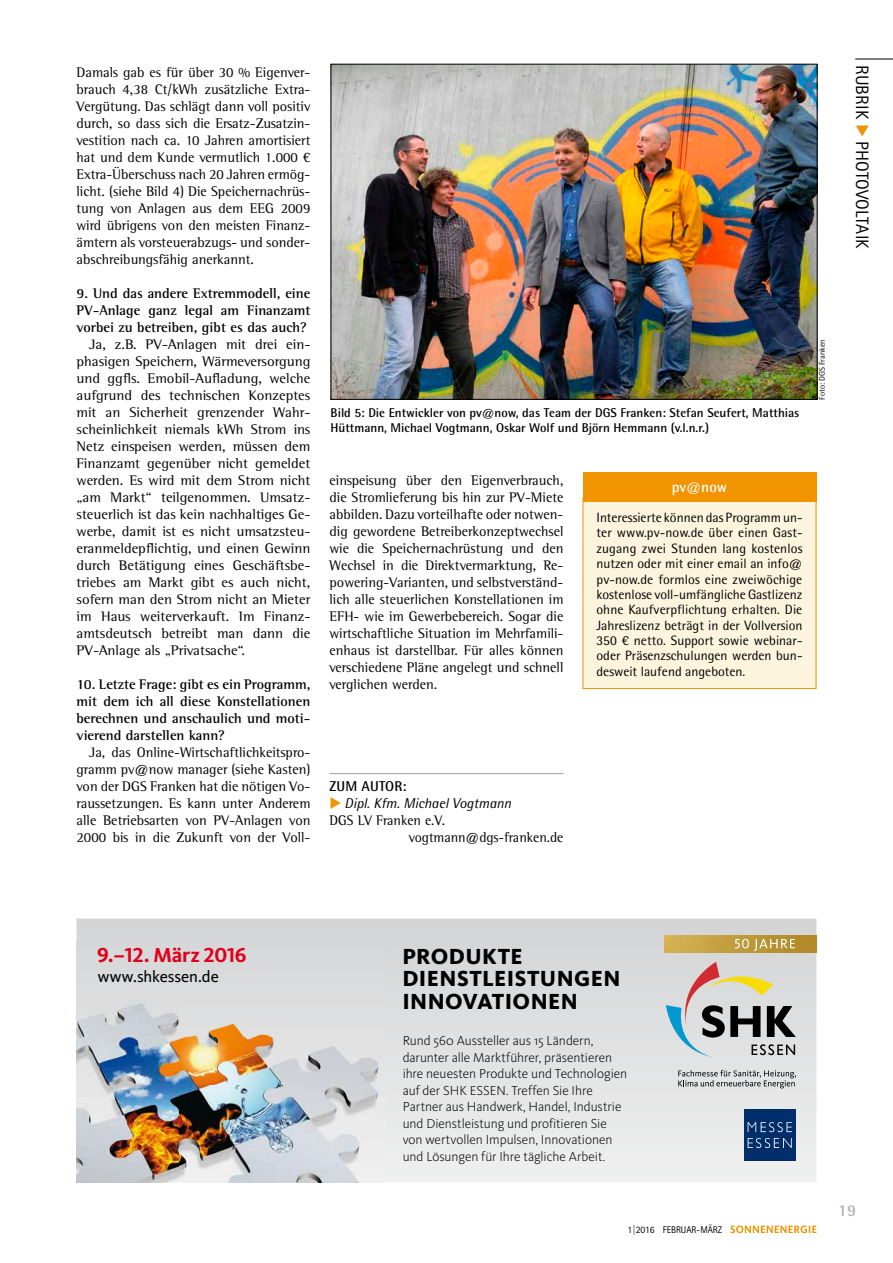
<style>
.page{position:relative;width:893px;height:1263px;background:#fff}
.page>*{position:absolute;margin:0;border:0;box-sizing:border-box;transform-origin:0 0}
.t1{font:800 22.65px/23px "Kievit OT";letter-spacing:.02em;color:#000}
.t2{font:700 21px "Kievit OT";letter-spacing:-.01em;color:#e2001a}
.t3{font:18px "Rotis Sans Serif Std";letter-spacing:.01em;color:#000}
.t4{font:16.5px "Kievit OT";letter-spacing:-.005em;color:#000}
.t5{font:700 16.5px "Rotis Semi Sans Std";color:#b1b3b4}
.t6{font:700 15px "Rotis Semi Sans Std";color:#fff}
.t7{font:14.25px/17px "Rotis Semi Serif Std";color:#000;text-align:justify}
.t8{font:14.25px/17px "Rotis Semi Serif Std";color:#000;text-align:justify;scale:1.04 1}
.t9{font:700 14.25px/17px "Rotis Semi Serif Std";color:#000;text-align:justify}
.t10{font:italic 14.25px "Rotis Semi Sans Std";color:#000}
.t11{font:700 14.25px "Rotis Semi Sans Std";letter-spacing:.01em;color:#000}
.t12{font:13.5px/15.5px "Rotis Semi Sans Std";color:#000;text-align:justify}
.t13{font:300 13.5px/16.5px "Kievit OT";letter-spacing:-.005em;color:#000}
.t14{font:700 12.75px/15px "Rotis Semi Sans Std";color:#000}
.t15{font:9.75px "Rotis Sans Serif Std";color:#000}
.t16{font:8.25px "Rotis Semi Sans Std";color:#000}
.s1{color:#f29400}
.s2{color:#0076bd}
</style>
<div class="page">
<svg style="left:730px;top:1225px;width:86px;height:8px"></svg>
<hr style="left:855px;top:59px;width:38px;height:1px;background:#000">
<hr style="left:330px;top:773px;width:233px;height:1px;background:#9c9d9f">
<svg style="left:77px;top:918px;width:739px;height:264px"></svg>
<img style="left:77px;top:941px;width:308px;height:241px">
<div style="left:744px;top:1110px;width:51px;height:51px;background:#002e6a"></div>
<svg style="left:748px;top:1122px;width:44px;height:10px"></svg>
<svg style="left:748px;top:1138px;width:44px;height:10px"></svg>
<svg style="left:666px;top:962px;width:130px;height:95px"></svg>
<svg style="left:678px;top:1070px;width:118px;height:18px"></svg>
<img style="left:664px;top:935px;width:152px;height:17px">
<svg style="left:735px;top:939px;width:60px;height:12px"></svg>
<div style="left:583px;top:498px;width:233px;height:190px;background:#fcf4dd"></div>
<div style="left:583px;top:497px;width:233px;height:192px;border:1px solid #f29400"></div>
<img style="left:333px;top:66px;width:482px;height:332px">
<div style="left:331px;top:64px;width:486px;height:336px;border:1px solid #000"></div>
<svg style="left:856px;top:125px;width:13px;height:12px"></svg>
<div style="left:583px;top:472px;width:233px;height:30px;background:#f29400"></div>
<p class="t7" style="left:77px;top:63px;width:235px">Damals gab es für über 30 % Eigenver&shy;brauch 4,38 Ct/kWh zusätzliche Extra-Vergütung. Das schlägt dann voll positiv durch, so dass sich die Ersatz-Zusatzin&shy;vestition nach ca. 10 Jahren amortisiert hat und dem Kunde vermutlich 1.000 € Extra-Überschuss nach 20 Jahren ermög&shy;licht. (siehe Bild 4) Die Speichernachrüs&shy;tung von Anlagen aus dem EEG 2009 wird übrigens von den meisten Finanz&shy;ämtern als vorsteuerabzugs- und sonder&shy;abschreibungsfähig anerkannt.</p>
<p class="t9" style="left:77px;top:284px;width:235px">9. Und das andere Extremmodell, eine PV-Anlage ganz legal am Finanzamt vorbei zu betreiben, gibt es das auch?</p>
<p class="t8" style="left:77px;top:335px;width:226px;text-indent:13px">Ja, z.B. PV-Anlagen mit drei ein&shy;phasigen Speichern, Wärmeversorgung und ggfls. Emobil-Aufladung, welche aufgrund des technischen Konzeptes mit an Sicherheit grenzender Wahr&shy;scheinlichkeit niemals kWh Strom ins Netz einspeisen werden, müssen dem Finanzamt gegenüber nicht gemeldet werden. Es wird mit dem Strom nicht „am Markt“ teilgenommen. Umsatz&shy;steuerlich ist das kein nachhaltiges Ge&shy;werbe, damit ist es nicht umsatzsteu&shy;eranmeldepflichtig, und einen Gewinn durch Betätigung eines Geschäftsbe&shy;triebes am Markt gibt es auch nicht, sofern man den Strom nicht an Mieter im Haus weiterverkauft. Im Finanz&shy;amtsdeutsch betreibt man dann die PV-Anlage als „Privatsache“.</p>
<p class="t9" style="left:77px;top:675px;width:235px">10. Letzte Frage: gibt es ein Programm, mit dem ich all diese Konstellationen berechnen und anschaulich und moti&shy;vierend darstellen kann?</p>
<p class="t7" style="left:77px;top:744px;width:235px;text-indent:13px">Ja, das Online-Wirtschaftlichkeitspro&shy;gramm pv@now manager (siehe Kasten) von der DGS Franken hat die nötigen Vo&shy;raussetzungen. Es kann unter Anderem alle Betriebsarten von PV-Anlagen von 2000 bis in die Zukunft von der Voll-</p>
<p class="t14" style="left:331px;top:405px;width:470px">Bild 5: Die Entwickler von pv@now, das Team der DGS Franken: Stefan Seufert, Matthias<br>Hüttmann, Michael Vogtmann, Oskar Wolf und Björn Hemmann (v.l.n.r.)</p>
<p class="t7" style="left:330px;top:471px;width:235px">einspeisung über den Eigenverbrauch, die Stromlieferung bis hin zur PV-Miete abbilden. Dazu vorteilhafte oder notwen&shy;dig gewordene Betreiberkonzeptwechsel wie die Speichernachrüstung und den Wechsel in die Direktvermarktung, Re&shy;powering-Varianten, und selbstverständ&shy;lich alle steuerlichen Konstellationen im EFH- wie im Gewerbebereich. Sogar die wirtschaftliche Situation im Mehrfamili&shy;enhaus ist darstellbar. Für alles können verschiedene Pläne angelegt und schnell verglichen werden.</p>
<p class="t6" style="left:672px;top:478px;width:57px">pv@now</p>
<p class="t12" style="left:596px;top:510px;width:208px">Interessierte können das Programm un&shy;ter www.pv-now.de über einen Gast&shy;zugang zwei Stunden lang kostenlos nutzen oder mit einer email an info@ pv-now.de formlos eine zweiwöchige kostenlose voll-umfängliche Gastlizenz ohne Kaufverpflichtung erhalten. Die Jahreslizenz beträgt in der Vollversion 350 € netto. Support sowie webinar&shy;oder Präsenzschulungen werden bun&shy;desweit laufend angeboten.</p>
<p class="t16" style="left:817px;top:400px;width:62px;rotate:-90deg">Foto: DGS Franken</p>
<p class="t11" style="left:330px;top:777px;width:78px">ZUM AUTOR:</p>
<p class="t10" style="left:330px;top:795px;width:183px"><span class="s1">◆</span> Dipl. Kfm. Michael Vogtmann</p>
<p class="t7" style="left:409px;top:812px;width:156px;text-indent:-79px">DGS LV Franken e.V. vogtmann@dgs-franken.de</p>
<p class="t3" style="left:873px;top:65px;width:186px;rotate:90deg">RUBRIK <span class="s2">◆</span> PHOTOVOLTAIK</p>
<h2 class="t2" style="left:97px;top:943px;width:151px">9.–12. März 2016</h2>
<h1 class="t1" style="left:402px;top:944px;width:220px">PRODUKTE<br>DIENSTLEISTUNGEN<br>INNOVATIONEN</h1>
<p class="t13" style="left:403px;top:1032px;width:226px">Rund 560 Aussteller aus 15 Ländern, darunter alle Marktführer, präsentieren ihre neuesten Produkte und Technologien auf der SHK ESSEN. Treffen Sie Ihre Partner aus Handwerk, Handel, Industrie und Dienst leistung und profitieren Sie von wertvollen Impulsen, Innovationen und Lösungen für Ihre tägliche Arbeit.</p>
<p class="t4" style="left:98px;top:966px;width:123px">www.shkessen.de</p>
<p class="t15" style="left:627px;top:1223px;width:96px">1|2016 FEBRUAR-MÄRZ</p>
<p class="t5" style="left:838px;top:1200px;width:19px">19</p>
</div>
